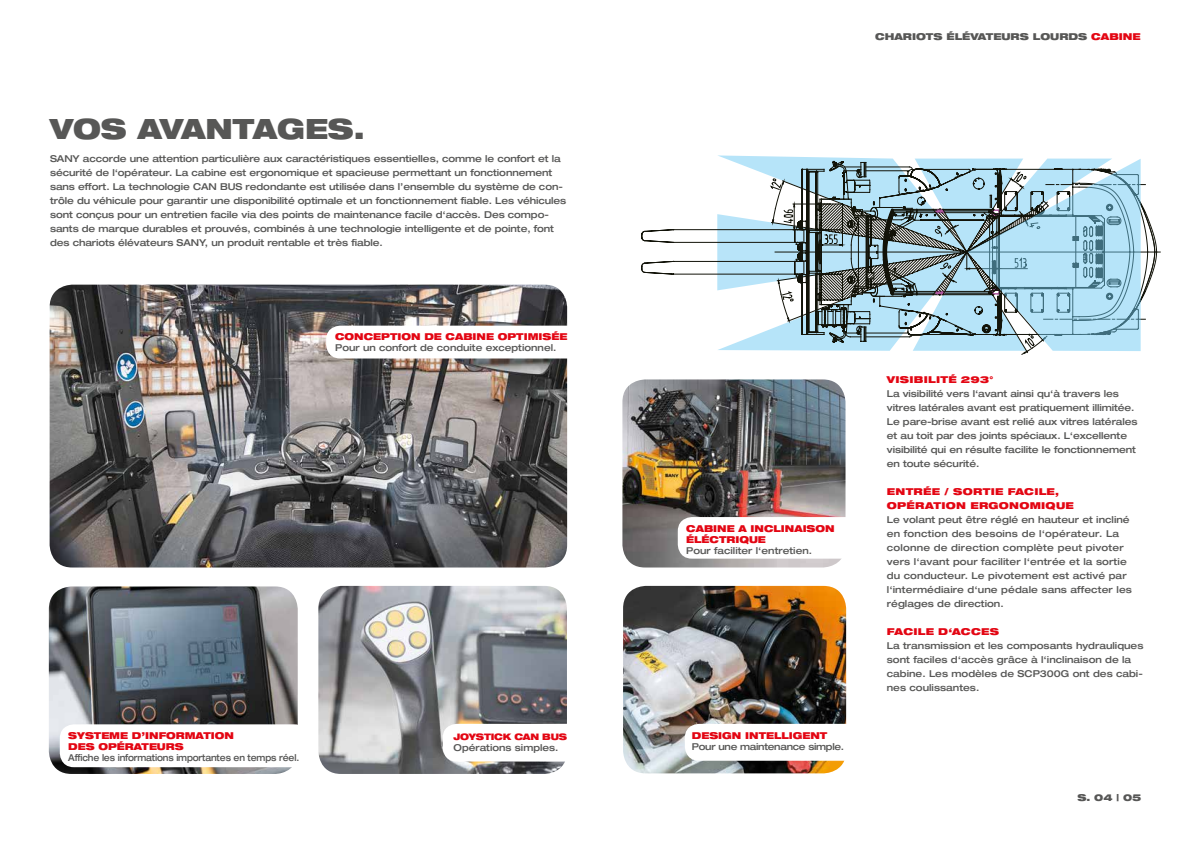
<style>
.page{position:relative;width:1191px;height:842px;background:#fff}
.page>*{position:absolute;margin:0;border:0;box-sizing:border-box;transform-origin:0 0}
.t1{font:900 expanded 28px "Helvetica Neue";color:#575756;scale:.96 1}
.t2{font:500 expanded 9.5px/14px "Helvetica Neue";letter-spacing:-.01em;color:#575756}
.t3{font:500 expanded 9.5px/14px "Helvetica Neue";letter-spacing:.01em;color:#575756}
.t4{font:900 expanded 9.5px/11px "Helvetica Neue";color:#e30613}
.t5{font:500 expanded 9.5px "Helvetica Neue";letter-spacing:-.01em;color:#575756;scale:.87 1}
.t6{font:900 expanded 9.5px/14px "Helvetica Neue";letter-spacing:.025em;color:#e30613}
.t7{font:900 expanded 9.5px "Helvetica Neue";color:#575756}
.t8{font:900 expanded 9.5px "Helvetica Neue";letter-spacing:.02em;color:#e30613}
.t9{font:500 expanded 9.5px "Helvetica Neue";letter-spacing:-.03em;color:#575756}
.t10{font:900 expanded 9px "Helvetica Neue";letter-spacing:-.025em;color:#e30613;scale:.96 1}
.s1{color:#e30613}
</style>
<div class="page">
<svg style="left:641px;top:229px;width:76px;height:46px"></svg>
<svg style="left:1140px;top:169px;width:20px;height:166px"></svg>
<img style="left:50px;top:285px;width:517px;height:282px">
<div style="left:326px;top:326px;width:260px;height:32px;background:#fff;border-radius:14px"></div>
<img style="left:49px;top:586px;width:249px;height:188px">
<img style="left:318px;top:586px;width:249px;height:188px">
<div style="left:443px;top:724px;width:139px;height:37px;background:#fff;border-radius:14px"></div>
<div style="left:60px;top:724px;width:248px;height:43px;background:#fff;border-radius:14px"></div>
<img style="left:622px;top:379px;width:223px;height:188px">
<div style="left:678px;top:517px;width:183px;height:42px;background:#fff;border-radius:14px"></div>
<img style="left:623px;top:586px;width:223px;height:187px">
<div style="left:685px;top:724px;width:174px;height:37px;background:#fff;border-radius:14px"></div>
<svg style="left:717px;top:155px;width:423px;height:200px"></svg>
<h1 class="t1" style="left:50px;top:111px;width:329px">VOS AVANTAGES.</h1>
<p class="t2" style="left:50px;top:151px;width:518px">SANY accorde une attention particulière aux caractéristiques essentielles, comme le confort et la sécurité de l‘opérateur. La cabine est ergonomique et spacieuse permettant un fonctionnement sans effort. La technologie CAN BUS redondante est utilisée dans l’ensemble du système de con&shy;trôle du véhicule pour garantir une disponibilité optimale et un fonctionnement fiable. Les véhicules sont conçus pour un entretien facile via des points de maintenance facile d‘accès. Des compo&shy;sants de marque durables et prouvés, combinés à une technologie intelligente et de pointe, font des chariots élévateurs SANY, un produit rentable et très fiable.</p>
<p class="t4" style="left:335px;top:330px;width:234px">CONCEPTION DE CABINE OPTIMISÉE</p>
<p class="t2" style="left:335px;top:340px;width:223px">Pour un confort de conduite exceptionnel.</p>
<p class="t4" style="left:68px;top:730px;width:167px">SYSTEME D’INFORMATION<br>DES OPÉRATEURS</p>
<p class="t5" style="left:68px;top:752px;width:267px">Affiche les informations importantes en temps réel.</p>
<p class="t10" style="left:453px;top:731px;width:120px">JOYSTICK CAN BUS</p>
<p class="t2" style="left:453px;top:740px;width:106px">Opérations simples.</p>
<p class="t7" style="left:875px;top:31px;width:267px">CHARIOTS ÉLÉVATEURS LOURDS <span class="s1">CABINE</span></p>
<p class="t4" style="left:686px;top:522px;width:150px">CABINE A INCLINAISON<br>ÉLÉCTRIQUE</p>
<p class="t2" style="left:686px;top:543px;width:127px">Pour faciliter l‘entretien.</p>
<p class="t4" style="left:692px;top:729px;width:137px">DESIGN INTELLIGENT</p>
<p class="t9" style="left:692px;top:740px;width:154px">Pour une maintenance simple.</p>
<p class="t8" style="left:887px;top:373px;width:108px">VISIBILITÉ 293°</p>
<p class="t2" style="left:887px;top:386px;width:252px">La visibilité vers l‘avant ainsi qu‘à travers les vitres latérales avant est pratiquement illimitée.<br>Le pare-brise avant est relié aux vitres latérales et au toit par des joints spéciaux. L‘excellente visibilité qui en résulte facilite le fonctionnement en toute sécurité.</p>
<p class="t6" style="left:887px;top:484px;width:188px">ENTRÉE / SORTIE FACILE,<br>OPÉRATION ERGONOMIQUE</p>
<p class="t3" style="left:887px;top:512px;width:247px">Le volant peut être réglé en hauteur et incliné en fonction des besoins de l‘opérateur. La colonne de direction complète peut pivoter vers l‘avant pour faciliter l‘entrée et la sortie du conducteur. Le pivotement est activé par l‘intermédiaire d‘une pédale sans affecter les réglages de direction.</p>
<p class="t8" style="left:887px;top:625px;width:114px">FACILE D‘ACCES</p>
<p class="t2" style="left:887px;top:638px;width:258px">La transmission et les composants hydrauliques sont faciles d‘accès grâce à l‘inclinaison de la cabine. Les modèles de SCP300G ont des cabi&shy;nes coulissantes.</p>
<p class="t7" style="left:1077px;top:791px;width:65px">S. 04 | 05</p>
</div>
